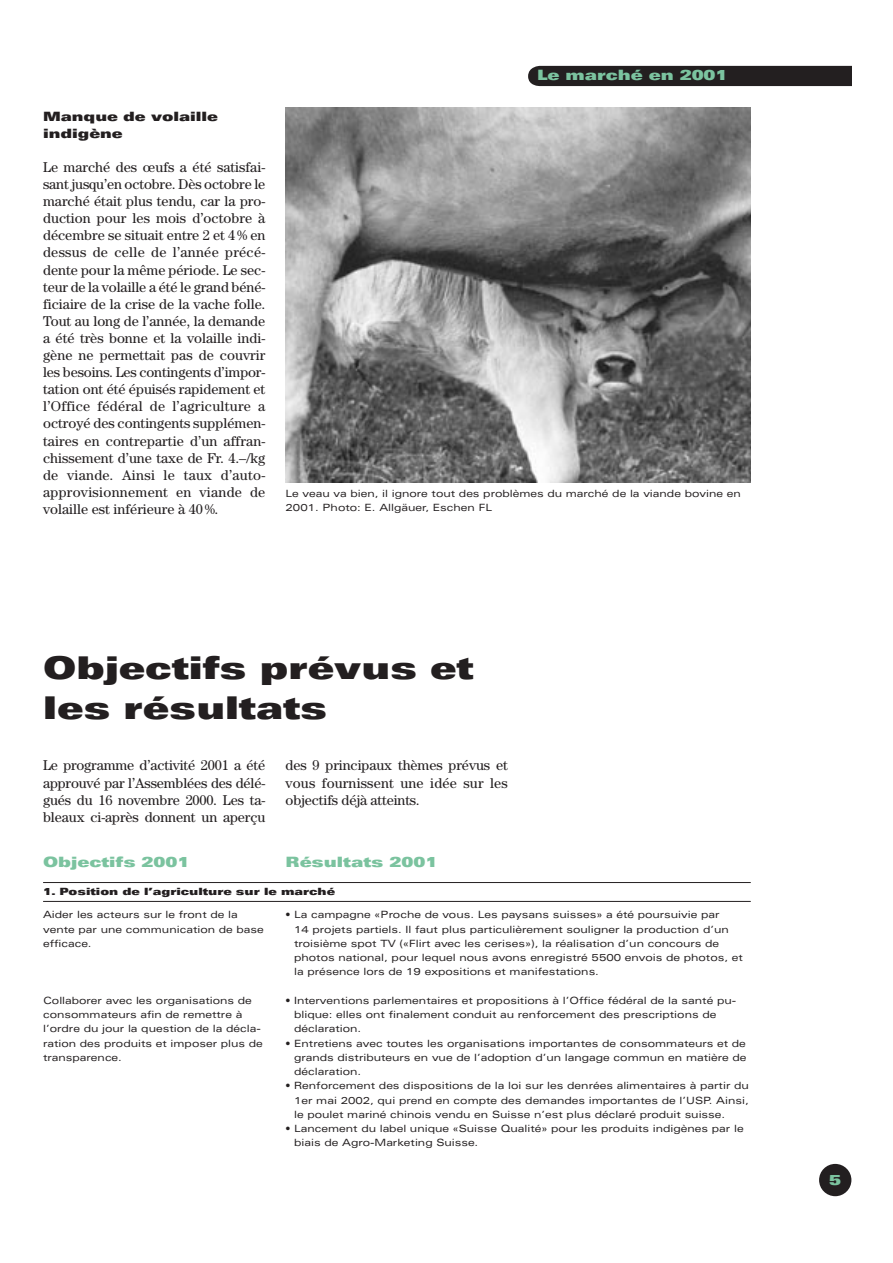
<style>
.page{position:relative;width:893px;height:1263px;background:#fff}
.page>*{position:absolute;margin:0;border:0;box-sizing:border-box;transform-origin:0 0}
.t1{font:900 expanded 31.35px/39.9px "Univers";color:#231f20}
.t2{font:14.25px/17.1px "Century";color:#231f20;text-align:justify}
.t3{font:900 expanded 14.25px "Univers";color:#7bc39f}
.t4{font:900 expanded 12.9px/17.1px "Univers";color:#231f20}
.t5{font:expanded 10.05px/14.2px "Univers";color:#231f20}
.t6{font:900 expanded 10.05px "Univers";color:#231f20}
</style>
<div class="page">
<div style="left:525px;top:62px;width:326px;height:29px;background:linear-gradient(to right,#fafafa,#f9f9f9)"></div>
<div style="left:528px;top:66px;width:323px;height:20px;background:#231f20"></div>
<div style="left:819px;top:1164px;width:32px;height:32px;background:#231f20;border-radius:50%"></div>
<img style="left:285px;top:108px;width:465px;height:375px">
<hr style="left:43px;top:882px;width:707px;height:1px;background:#231f20">
<hr style="left:43px;top:901px;width:707px;height:1px;background:#231f20">
<p class="t4" style="left:43px;top:109px;width:176px">Manque de volaille indigène</p>
<p class="t2" style="left:43px;top:160px;width:224px">Le marché des œufs a été satisfai&shy;sant jusqu’en octobre. Dès octobre le marché était plus tendu, car la pro&shy;duction pour les mois d’octobre à décembre se situait entre 2 et 4 % en dessus de celle de l’année précé&shy;dente pour la même période. Le sec&shy;teur de la volaille a été le grand béné&shy;ficiaire de la crise de la vache folle.<br>Tout au long de l’année, la demande a été très bonne et la volaille indi&shy;gène ne permettait pas de couvrir les besoins. Les contingents d’impor&shy;tation ont été épuisés rapidement et l’Office fédéral de l’agriculture a octroyé des contingents supplémen&shy;taires en contrepartie d’un affran&shy;chissement d’une taxe de Fr. 4.–/kg de viande. Ainsi le taux d’auto&shy;approvisionnement en viande de volaille est inférieure à 40 %.</p>
<h2 class="t3" style="left:537px;top:70px;width:192px">Le marché en 2001</h2>
<p class="t5" style="left:285px;top:487px;width:456px">Le veau va bien, il ignore tout des problèmes du marché de la viande bovine en<br>2001. Photo: E. Allgäuer, Eschen FL</p>
<h1 class="t1" style="left:43px;top:651px;width:432px">Objectifs prévus et les résultats</h1>
<h2 class="t2" style="left:43px;top:758px;width:224px">Le programme d’activité 2001 a été approuvé par l’Assemblées des délé&shy;gués du 16 novembre 2000. Les ta&shy;bleaux ci-après donnent un aperçu</h2>
<h2 class="t2" style="left:285px;top:758px;width:224px">des 9 principaux thèmes prévus et vous fournissent une idée sur les objectifs déjà atteints.</h2>
<h2 class="t3" style="left:43px;top:857px;width:148px">Objectifs 2001</h2>
<h2 class="t3" style="left:285px;top:857px;width:153px">Résultats 2001</h2>
<p class="t6" style="left:43px;top:888px;width:293px">1. Position de l’agriculture sur le marché</p>
<p class="t5" style="left:43px;top:909px;width:222px">Aider les acteurs sur le front de la vente par une communication de base efficace.</p>
<p class="t5" style="left:43px;top:994px;width:221px">Collaborer avec les organisations de consommateurs afin de remettre à l’ordre du jour la question de la décla&shy;ration des produits et imposer plus de transparence.</p>
<p class="t5" style="left:294px;top:909px;width:450px;text-indent:-9px">• La campagne «Proche de vous. Les paysans suisses» a été poursuivie par<br>14 projets partiels. Il faut plus particulièrement souligner la production d’un troisième spot TV («Flirt avec les cerises»), la réalisation d’un concours de photos national, pour lequel nous avons enregistré 5500 envois de photos, et la présence lors de 19 expositions et manifestations.</p>
<p class="t5" style="left:294px;top:994px;width:443px;text-indent:-9px">• Interventions parlementaires et propositions à l’Office fédéral de la santé pu&shy;blique: elles ont finalement conduit au renforcement des prescriptions de déclaration.</p>
<p class="t5" style="left:294px;top:1037px;width:454px;text-align:justify;text-indent:-9px">• Entretiens avec toutes les organisations importantes de consommateurs et de grands distributeurs en vue de l’adoption d’un langage commun en matière de déclaration.</p>
<p class="t5" style="left:294px;top:1080px;width:456px;text-align:justify;text-indent:-9px">• Renforcement des dispositions de la loi sur les denrées alimentaires à partir du 1er mai 2002, qui prend en compte des demandes importantes de l’USP. Ainsi, le poulet mariné chinois vendu en Suisse n’est plus déclaré produit suisse.</p>
<p class="t5" style="left:294px;top:1122px;width:451px;text-indent:-9px">• Lancement du label unique «Suisse Qualité» pour les produits indigènes par le biais de Agro-Marketing Suisse.</p>
<h2 class="t3" style="left:829px;top:1175px;width:13px">5</h2>
</div>
